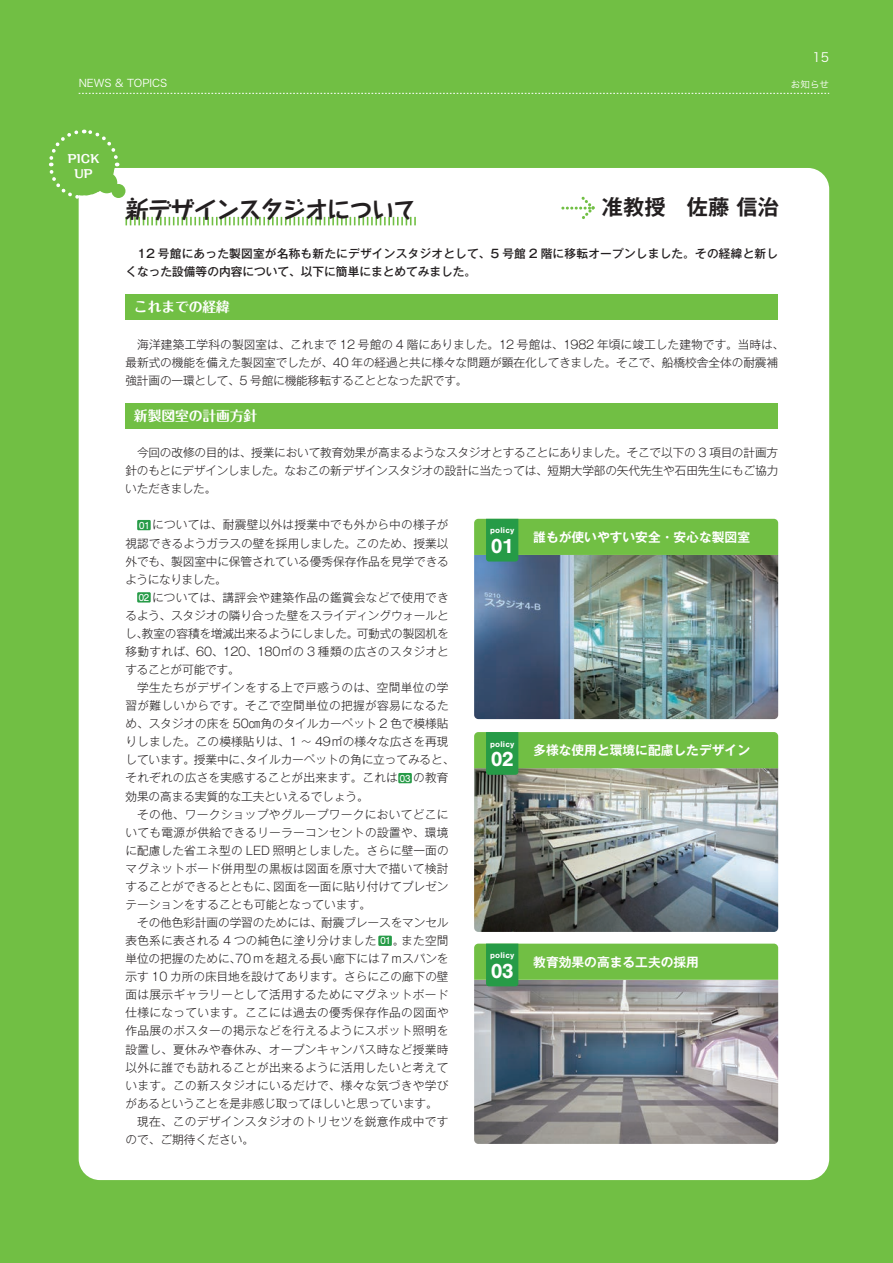
<style>
.page{position:relative;width:893px;height:1263px;background:#71bf44}
.page>*{position:absolute;margin:0;border:0;box-sizing:border-box;transform-origin:0 0}
.t1{font:700 23.4px "Taka Hand Std";letter-spacing:-.045em;color:#231f20}
.t2{font:700 21.3px "Gothic MB101 Pro De";color:#231f20}
.t3{font:700 21.3px "Nimbus San";color:#fff}
.t4{font:700 13.8px "Maru Fo Pro";letter-spacing:-.01em;color:#fff}
.t5{font:700 12.75px "Gothic MB101 Pro De";color:#fff}
.t6{font:12.75px "Hira Kaku Std W3";color:#fff}
.t7{font:300 11.7px/18px "Gothic MB101 Pro";color:#231f20;text-align:justify}
.t8{font:300 11.7px "Gothic MB101 Pro";letter-spacing:.025em;color:#231f20}
.t9{font:500 11.7px/18px "Gothic MB101 Pro";letter-spacing:.015em;color:#231f20}
.t10{font:700 11.7px/14.9px "Kakumin Pro";color:#fff;text-align:center}
.t11{font:10.65px "Hira Kaku Std W3";color:#fff}
.t12{font:9.6px "Hira Kaku Std W3";color:#fff}
.t13{font:700 8.55px "Nimbus San";letter-spacing:.02em;color:#fff}
.s1{font-family:"Nimbus San";font-weight:400;font-size:10.65px;color:#fff}
</style>
<div class="page">
<svg style="left:79px;top:93px;width:750px;height:1px"></svg>
<div style="left:79px;top:168px;width:750px;height:1012px;background:#fff;border-radius:21px"></div>
<div style="left:137px;top:520px;width:14px;height:10px;background:#269b47"></div>
<div style="left:137px;top:592px;width:14px;height:10px;background:#269b47"></div>
<div style="left:398px;top:773px;width:14px;height:10px;background:#269b47"></div>
<div style="left:378px;top:936px;width:14px;height:10px;background:#269b47"></div>
<svg style="left:125px;top:217px;width:291px;height:8px"></svg>
<svg style="left:49px;top:129px;width:71px;height:72px"></svg>
<div style="left:96px;top:172px;width:21px;height:21px;background:#71bf44;border-radius:50%"></div>
<div style="left:111px;top:184px;width:14px;height:14px;background:#71bf44;border-radius:50%"></div>
<div style="left:125px;top:294px;width:653px;height:26px;background:#71bf44"></div>
<div style="left:125px;top:403px;width:653px;height:25px;background:#71bf44"></div>
<svg style="left:563px;top:196px;width:32px;height:23px"></svg>
<img style="left:474px;top:561px;width:304px;height:158px">
<svg style="left:474px;top:519px;width:304px;height:42px;background:#68b24b"></svg>
<img style="left:474px;top:775px;width:304px;height:157px">
<svg style="left:474px;top:732px;width:304px;height:43px;background:#6fb54e"></svg>
<img style="left:474px;top:986px;width:304px;height:158px">
<svg style="left:474px;top:944px;width:304px;height:42px;background:#6fb651"></svg>
<p class="t6" style="left:812px;top:48px;width:18px">15</p>
<p class="t11" style="left:79px;top:75px;width:90px">NEWS &amp; TOPICS</p>
<p class="t12" style="left:791px;top:77px;width:40px">お知らせ</p>
<p class="t10" style="left:68px;top:150px;width:34px">PICK<br>UP</p>
<h1 class="t1" style="left:125px;top:193px;width:293px">新デザインスタジオについて</h1>
<h2 class="t2" style="left:602px;top:190px;width:179px">准教授　佐藤信治</h2>
<p class="t9" style="left:125px;top:243px;width:654px;text-indent:12px">12 号館にあった製図室が名称も新たにデザインスタジオとして、5 号館 2 階に移転オープンしました。その経緯と新しくなった設備等の内容について、以下に簡単にまとめてみました。</p>
<p class="t4" style="left:134px;top:296px;width:97px">これまでの経緯</p>
<p class="t7" style="left:125px;top:334px;width:660px;text-align:left;text-indent:12px">海洋建築工学科の製図室は、これまで 12 号館の 4 階にありました。12 号館は、1982 年頃に竣工した建物です。当時は、最新式の機能を備えた製図室でしたが、40 年の経過と共に様々な問題が顕在化してきました。そこで、船橋校舎全体の耐震補強計画の一環として、5 号館に機能移転することとなった訳です。</p>
<p class="t4" style="left:134px;top:405px;width:125px">新製図室の計画方針</p>
<p class="t7" style="left:125px;top:442px;width:655px;text-indent:12px">今回の改修の目的は、授業において教育効果が高まるようなスタジオとすることにありました。そこで以下の 3 項目の計画方針のもとにデザインしました。なおこの新デザインスタジオの設計に当たっては、短期大学部の矢代先生や石田先生にもご協力いただきました。</p>
<p class="t7" style="left:125px;top:514px;width:325px;text-indent:14px"><span class="s1">01</span> については、耐震壁以外は授業中でも外から中の様子が視認できるようガラスの壁を採用しました。このため、授業以外でも、製図室中に保管されている優秀保存作品を見学できるようになりました。</p>
<p class="t7" style="left:125px;top:587px;width:325px;text-indent:13px"><span class="s1">02</span> については、講評会や建築作品の鑑賞会などで使用できるよう、スタジオの隣り合った壁をスライディングウォールとし、教室の容積を増減出来るようにしました。可動式の製図机を移動すれば、60、120、180㎡の 3 種類の広さのスタジオとすることが可能です。</p>
<p class="t7" style="left:125px;top:677px;width:330px;text-align:left;text-indent:12px">学生たちがデザインをする上で戸惑うのは、空間単位の学習が難しいからです。そこで空間単位の把握が容易になるため、スタジオの床を 50㎝角のタイルカーペット 2 色で模様貼りしました。この模様貼りは、1 ～ 49㎡の様々な広さを再現しています。授業中に、タイルカーペットの角に立ってみると、それぞれの広さを実感することが出来ます。これは<span class="s1">03</span> の教育効果の高まる実質的な工夫といえるでしょう。</p>
<p class="t7" style="left:125px;top:803px;width:325px;text-indent:12px">その他、ワークショップやグループワークにおいてどこにいても電源が供給できるリーラーコンセントの設置や、環境に配慮した省エネ型の LED 照明としました。さらに壁一面のマグネットボード併用型の黒板は図面を原寸大で描いて検討することができるとともに、図面を一面に貼り付けてプレゼンテーションをすることも可能となっています。</p>
<p class="t7" style="left:137px;top:912px;width:313px">その他色彩計画の学習のためには、耐震ブレースをマンセル</p>
<p class="t7" style="left:125px;top:930px;width:325px">表色系に表される 4 つの純色に塗り分けました <span class="s1">01</span>。また空間</p>
<p class="t7" style="left:125px;top:948px;width:325px">単位の把握のために、70ｍを超える長い廊下には7ｍスパンを</p>
<p class="t7" style="left:125px;top:966px;width:325px">示す 10 カ所の床目地を設けてあります。さらにこの廊下の壁</p>
<p class="t8" style="left:125px;top:985px;width:325px">面は展示ギャラリーとして活用するためにマグネットボード</p>
<p class="t8" style="left:125px;top:1003px;width:325px">仕様になっています。ここには過去の優秀保存作品の図面や</p>
<p class="t8" style="left:125px;top:1021px;width:325px">作品展のポスターの掲示などを行えるようにスポット照明を</p>
<p class="t8" style="left:125px;top:1039px;width:325px">設置し、夏休みや春休み、オープンキャンパス時など授業時</p>
<p class="t8" style="left:125px;top:1057px;width:325px">以外に誰でも訪れることが出来るように活用したいと考えて</p>
<p class="t8" style="left:125px;top:1075px;width:325px">います。この新スタジオにいるだけで、様々な気づきや学び</p>
<p class="t7" style="left:125px;top:1093px;width:314px">があるということを是非感じ取ってほしいと思っています。</p>
<p class="t8" style="left:137px;top:1111px;width:313px">現在、このデザインスタジオのトリセツを鋭意作成中です</p>
<p class="t7" style="left:125px;top:1129px;width:130px">ので、ご期待ください。</p>
<p class="t13" style="left:490px;top:526px;width:26px">policy</p>
<p class="t5" style="left:533px;top:526px;width:218px">誰もが使いやすい安全･安心な製図室</p>
<h2 class="t3" style="left:491px;top:534px;width:24px">01</h2>
<p class="t13" style="left:490px;top:739px;width:26px">policy</p>
<p class="t5" style="left:533px;top:739px;width:218px">多様な使用と環境に配慮したデザイン</p>
<h2 class="t3" style="left:491px;top:747px;width:24px">02</h2>
<p class="t13" style="left:490px;top:950px;width:26px">policy</p>
<p class="t5" style="left:533px;top:951px;width:167px">教育効果の高まる工夫の採用</p>
<h2 class="t3" style="left:491px;top:959px;width:24px">03</h2>
</div>
